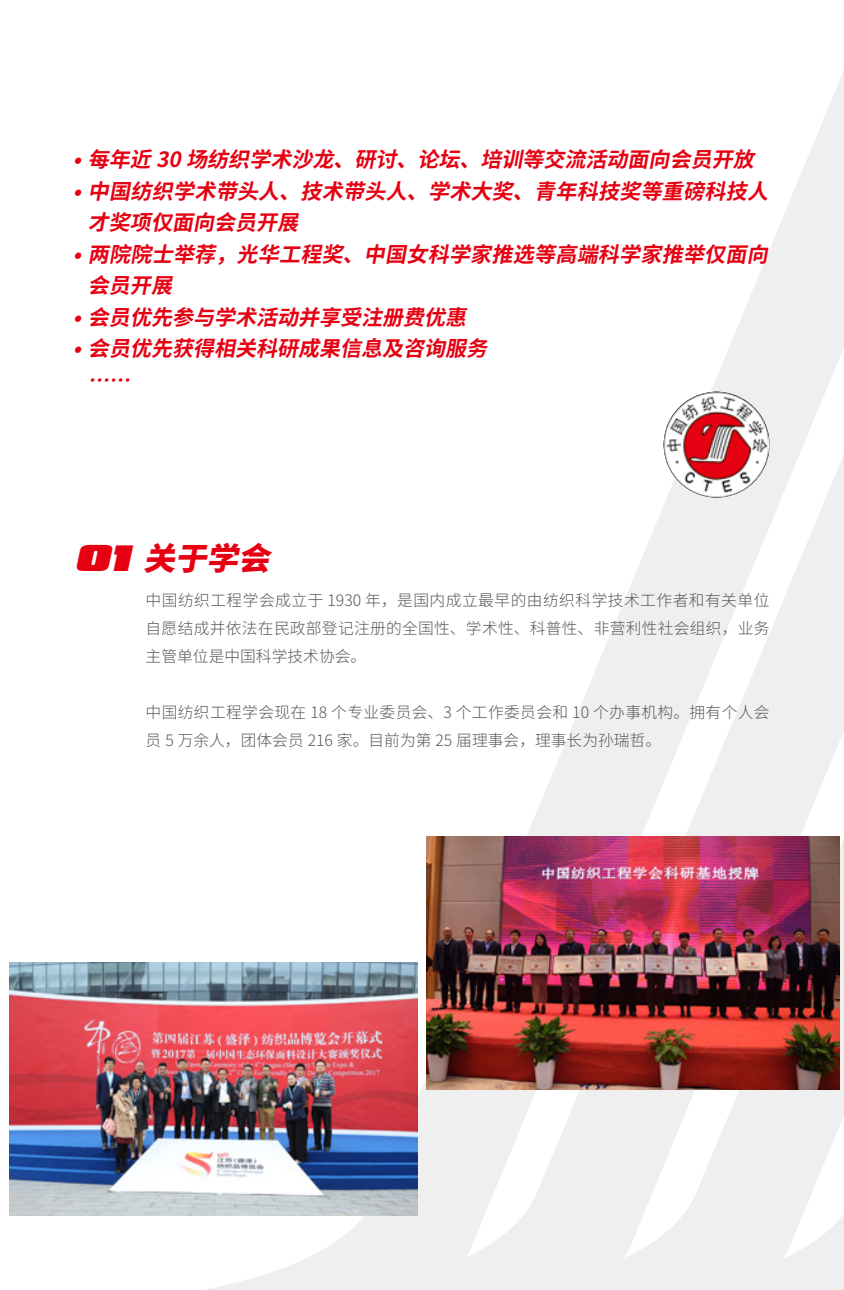
<style>
.page{position:relative;width:844px;height:1290px;background:#fff}
.page>*{position:absolute;margin:0;border:0;box-sizing:border-box;transform-origin:0 0}
.t1{font:italic 900 31.5px "Noto Sans Hans";color:#e60012}
.t2{font:italic 700 21px/31.5px "Noto Sans Hans";color:#e60012}
.t3{font:300 15.75px/28px "Noto Sans Hans";letter-spacing:.015em;color:#595757;text-align:justify}
.s1{font-family:"Padaloma";font-weight:400}
</style>
<div class="page">
<svg style="left:191px;top:1215px;width:159px;height:75px"></svg>
<svg style="left:350px;top:836px;width:160px;height:454px;fill:#efefef"></svg>
<svg style="left:510px;top:496px;width:158px;height:794px;fill:#efefef"></svg>
<svg style="left:668px;top:74px;width:175px;height:1216px;fill:#efefef"></svg>
<img style="left:427px;top:836px;width:411px;height:253px">
<img style="left:10px;top:962px;width:407px;height:253px">
<img style="left:663px;top:392px;width:106px;height:105px;border-radius:53px">
<h2 class="t2" style="left:73px;top:144px;width:692px">• 每年近 30 场纺织学术沙龙、研讨、论坛、培训等交流活动面向会员开放</h2>
<h2 class="t2" style="left:88px;top:176px;width:692px;text-indent:-15px">• 中国纺织学术带头人、技术带头人、学术大奖、青年科技奖等重磅科技人才奖项仅面向会员开展</h2>
<h2 class="t2" style="left:88px;top:239px;width:691px;text-indent:-15px">• 两院院士举荐，光华工程奖、中国女科学家推选等高端科学家推举仅面向会员开展</h2>
<h2 class="t2" style="left:73px;top:302px;width:405px">• 会员优先参与学术活动并享受注册费优惠</h2>
<h2 class="t2" style="left:88px;top:333px;width:411px;text-indent:-15px">• 会员优先获得相关科研成果信息及咨询服务……</h2>
<h1 class="t1" style="left:74px;top:540px;width:212px"><span class="s1">0 1</span> 关于学会</h1>
<p class="t3" style="left:146px;top:586px;width:625px">中国纺织工程学会成立于 1930 年，是国内成立最早的由纺织科学技术工作者和有关单位自愿结成并依法在民政部登记注册的全国性、学术性、科普性、非营利性社会组织，业务主管单位是中国科学技术协会。</p>
<p class="t3" style="left:146px;top:699px;width:625px">中国纺织工程学会现在 18 个专业委员会、3 个工作委员会和 10 个办事机构。拥有个人会员 5 万余人，团体会员 216 家。目前为第 25 届理事会，理事长为孙瑞哲。</p>
</div>
